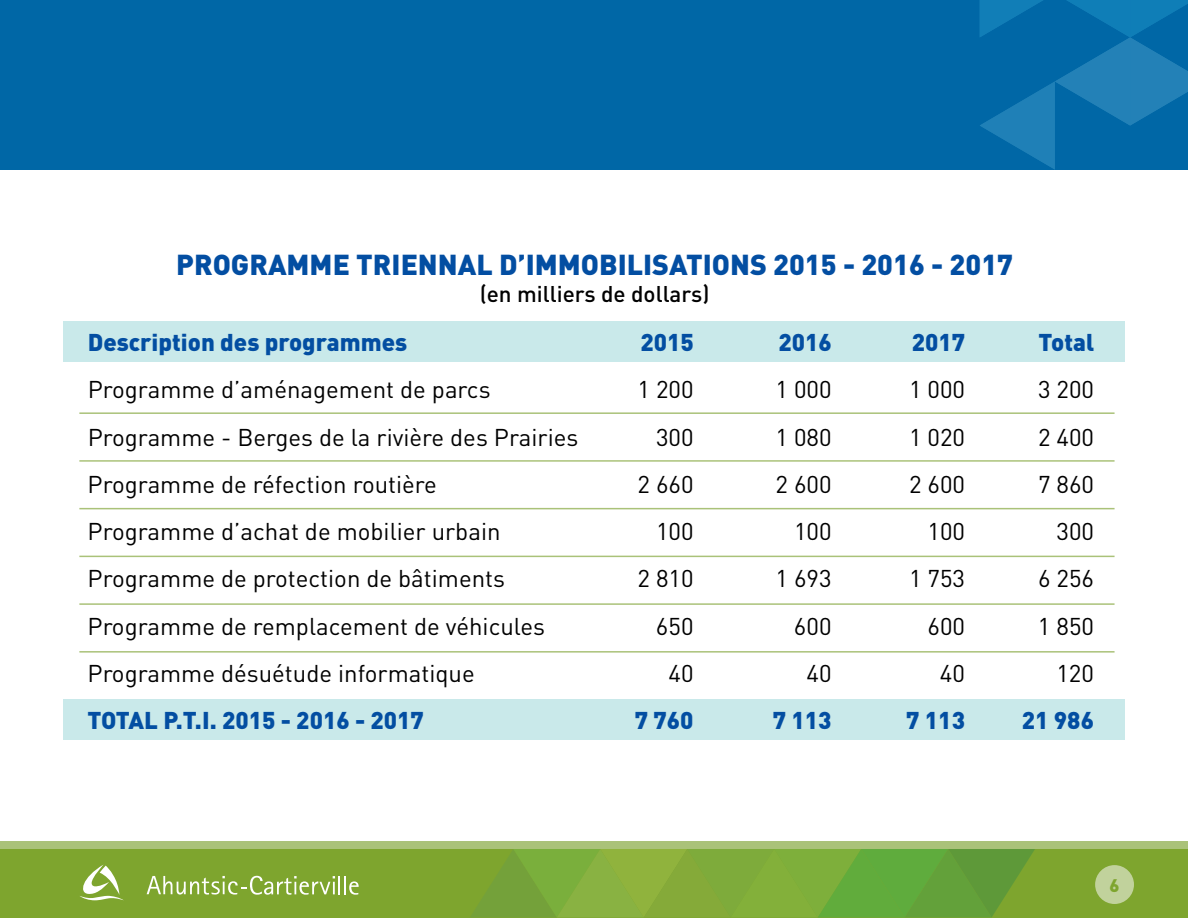
<style>
.page{position:relative;width:1188px;height:918px;background:#fff}
.page>*{position:absolute;margin:0;border:0;box-sizing:border-box;transform-origin:0 0}
.t1{font:900 28.5px "DIN";color:#034ea2}
.t2{font:24px "DIN";color:#000}
.t3{font:900 24px "DIN";color:#034ea2}
.t4{font:500 22.5px "DIN";color:#000}
.t5{font:900 18px "DIN";color:#7ea52e}
</style>
<div class="page">
<div style="left:0;top:841px;width:1188px;height:77px;background:#7ea52e"></div>
<svg style="left:80px;top:865px;width:43px;height:35px"></svg>
<svg style="left:147px;top:876px;width:212px;height:19px"></svg>
<div style="left:0;top:0;width:1188px;height:170px;background:#0067a6"></div>
<div style="left:1095px;top:865px;width:39px;height:39px;background:#c1d29c;border-radius:50%"></div>
<svg style="left:471px;top:849px;width:564px;height:69px"></svg>
<div style="left:0;top:841px;width:1188px;height:8px;background:#aac279"></div>
<svg style="left:980px;top:0;width:208px;height:170px"></svg>
<div style="left:63px;top:321px;width:1062px;height:41px;background:#c9e9ea"></div>
<div style="left:63px;top:699px;width:1062px;height:41px;background:#c9e9ea"></div>
<hr style="left:79px;top:412px;width:1036px;height:2px;background:#aac279">
<hr style="left:79px;top:460px;width:1036px;height:2px;background:#aac279">
<hr style="left:79px;top:508px;width:1036px;height:1px;background:#aac279">
<hr style="left:79px;top:556px;width:1036px;height:1px;background:#aac279">
<hr style="left:79px;top:603px;width:1036px;height:2px;background:#aac279">
<hr style="left:79px;top:651px;width:1036px;height:2px;background:#aac279">
<p class="t1" style="left:176px;top:246px;width:838px">PROGRAMME TRIENNAL D’IMMOBILISATIONS 2015 - 2016 - 2017</p>
<p class="t4" style="left:480px;top:280px;width:231px">(en milliers de dollars)</p>
<p class="t3" style="left:88px;top:326px;width:321px">Description des programmes</p>
<p class="t3" style="left:640px;top:326px;width:55px">2015</p>
<p class="t3" style="left:778px;top:326px;width:55px">2016</p>
<p class="t3" style="left:912px;top:326px;width:55px">2017</p>
<p class="t3" style="left:1039px;top:326px;width:57px">Total</p>
<p class="t2" style="left:88px;top:375px;width:404px">Programme d’aménagement de parcs</p>
<p class="t2" style="left:638px;top:375px;width:58px">1 200</p>
<p class="t2" style="left:776px;top:375px;width:58px">1 000</p>
<p class="t2" style="left:909px;top:375px;width:58px">1 000</p>
<p class="t2" style="left:1038px;top:375px;width:58px">3 200</p>
<p class="t2" style="left:88px;top:422px;width:492px">Programme - Berges de la rivière des Prairies</p>
<p class="t2" style="left:656px;top:422px;width:39px">300</p>
<p class="t2" style="left:776px;top:422px;width:58px">1 080</p>
<p class="t2" style="left:909px;top:422px;width:58px">1 020</p>
<p class="t2" style="left:1038px;top:422px;width:58px">2 400</p>
<p class="t2" style="left:88px;top:469px;width:351px">Programme de réfection routière</p>
<p class="t2" style="left:638px;top:469px;width:58px">2 660</p>
<p class="t2" style="left:776px;top:469px;width:58px">2 600</p>
<p class="t2" style="left:909px;top:469px;width:58px">2 600</p>
<p class="t2" style="left:1038px;top:469px;width:58px">7 860</p>
<p class="t2" style="left:88px;top:516px;width:414px">Programme d’achat de mobilier urbain</p>
<p class="t2" style="left:656px;top:516px;width:39px">100</p>
<p class="t2" style="left:794px;top:516px;width:39px">100</p>
<p class="t2" style="left:928px;top:516px;width:39px">100</p>
<p class="t2" style="left:1057px;top:516px;width:39px">300</p>
<p class="t2" style="left:88px;top:564px;width:419px">Programme de protection de bâtiments</p>
<p class="t2" style="left:638px;top:564px;width:58px">2 810</p>
<p class="t2" style="left:776px;top:564px;width:58px">1 693</p>
<p class="t2" style="left:909px;top:564px;width:58px">1 753</p>
<p class="t2" style="left:1038px;top:564px;width:58px">6 256</p>
<p class="t2" style="left:88px;top:611px;width:459px">Programme de remplacement de véhicules</p>
<p class="t2" style="left:656px;top:611px;width:39px">650</p>
<p class="t2" style="left:794px;top:611px;width:39px">600</p>
<p class="t2" style="left:927px;top:611px;width:39px">600</p>
<p class="t2" style="left:1038px;top:611px;width:58px">1 850</p>
<p class="t2" style="left:88px;top:658px;width:389px">Programme désuétude informatique</p>
<p class="t2" style="left:668px;top:658px;width:27px">40</p>
<p class="t2" style="left:806px;top:658px;width:27px">40</p>
<p class="t2" style="left:940px;top:658px;width:27px">40</p>
<p class="t2" style="left:1056px;top:658px;width:39px">120</p>
<p class="t3" style="left:88px;top:704px;width:338px">TOTAL P.T.I. 2015 - 2016 - 2017</p>
<p class="t3" style="left:635px;top:704px;width:60px">7 760</p>
<p class="t3" style="left:773px;top:704px;width:60px">7 113</p>
<p class="t3" style="left:906px;top:704px;width:60px">7 113</p>
<p class="t3" style="left:1022px;top:704px;width:74px">21 986</p>
<p class="t5" style="left:1110px;top:873px;width:12px">6</p>
</div>
